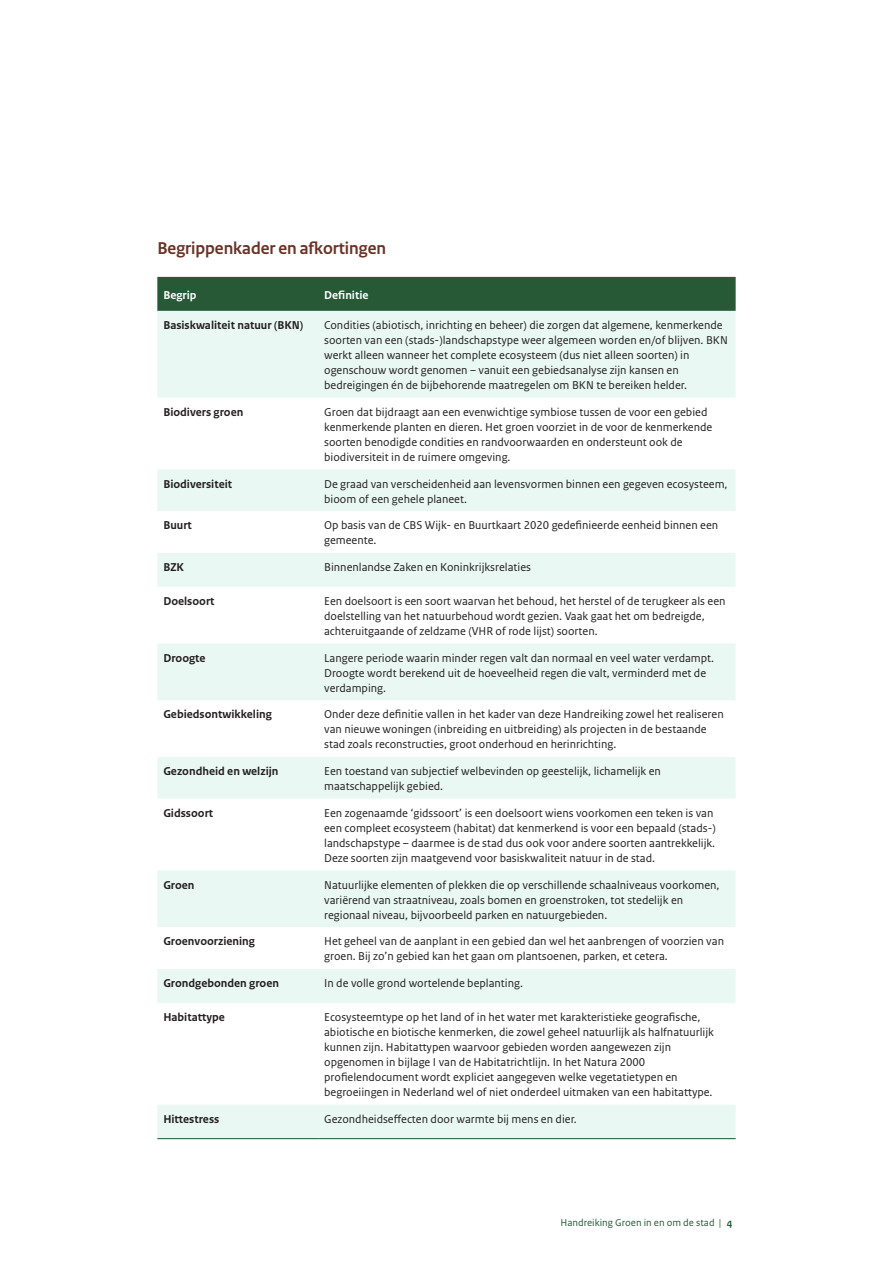
<style>
.page{position:relative;width:893px;height:1263px;background:#fff}
.page>*{position:absolute;margin:0;border:0;box-sizing:border-box;transform-origin:0 0}
.i-H1_04_RO_Paragraafkop_Sans_-alt{font:700 18px "Rijksoverheid Sans Heading";color:#673327}
._32_RO_Tabel_Broodtekst{font:12px/15px "Rijksoverheid Sans Text";color:#231f20}
._32_RO_Tabel_Broodtekst-2{font:700 12px "Rijksoverheid Sans Text";color:#231f20}
.Tabel_kop{font:700 12px "Rijksoverheid Sans Text";color:#fff}
.t1{font:10.5px "Rijksoverheid Sans Text";color:#275937}
.s1{font-weight:700}
</style>
<div class="page">
<div style="left:157px;top:277px;width:579px;height:34px;background:#275937"></div>
<svg style="left:157px;top:311px;width:579px;height:827px"></svg>
<hr style="left:157px;top:1138px;width:161px;height:1px;background:#275937">
<hr style="left:318px;top:1138px;width:418px;height:1px;background:#275937">
<h1 class="i-H1_04_RO_Paragraafkop_Sans_-alt" style="left:157px;top:238px;width:230px">Begrippenkader en afkortingen</h1>
<p class="Tabel_kop" style="left:163px;top:288px;width:35px">Begrip</p>
<p class="Tabel_kop" style="left:324px;top:288px;width:46px">Definitie</p>
<p class="_32_RO_Tabel_Broodtekst-2" style="left:163px;top:318px;width:141px">Basiskwaliteit natuur (BKN)</p>
<p class="_32_RO_Tabel_Broodtekst" style="left:324px;top:318px;width:405px">Condities (abiotisch, inrichting en beheer) die zorgen dat algemene, kenmerkende soorten van een (stads-)landschapstype weer algemeen worden en/of blijven. BKN werkt alleen wanneer het complete ecosysteem (dus niet alleen soorten) in ogenschouw wordt genomen – vanuit een gebiedsanalyse zijn kansen en bedreigingen én de bijbehorende maatregelen om BKN te bereiken helder.</p>
<p class="_32_RO_Tabel_Broodtekst-2" style="left:163px;top:405px;width:82px">Biodivers groen</p>
<p class="_32_RO_Tabel_Broodtekst" style="left:324px;top:405px;width:390px">Groen dat bijdraagt aan een evenwichtige symbiose tussen de voor een gebied kenmerkende planten en dieren. Het groen voorziet in de voor de kenmerkende soorten benodigde condities en randvoorwaarden en ondersteunt ook de biodiversiteit in de ruimere omgeving.</p>
<p class="_32_RO_Tabel_Broodtekst-2" style="left:163px;top:477px;width:70px">Biodiversiteit</p>
<p class="_32_RO_Tabel_Broodtekst" style="left:324px;top:476px;width:405px">De graad van verscheidenheid aan levensvormen binnen een gegeven ecosysteem, bioom of een gehele planeet.</p>
<p class="_32_RO_Tabel_Broodtekst-2" style="left:163px;top:519px;width:30px">Buurt</p>
<p class="_32_RO_Tabel_Broodtekst" style="left:324px;top:518px;width:396px">Op basis van de CBS Wijk- en Buurtkaart 2020 gedefinieerde eenheid binnen een gemeente.</p>
<p class="_32_RO_Tabel_Broodtekst-2" style="left:163px;top:560px;width:22px">BZK</p>
<p class="_32_RO_Tabel_Broodtekst" style="left:324px;top:560px;width:208px">Binnenlandse Zaken en Koninkrijksrelaties</p>
<p class="_32_RO_Tabel_Broodtekst-2" style="left:163px;top:594px;width:53px">Doelsoort</p>
<p class="_32_RO_Tabel_Broodtekst" style="left:324px;top:594px;width:403px">Een doelsoort is een soort waarvan het behoud, het herstel of de terugkeer als een doelstelling van het natuurbehoud wordt gezien. Vaak gaat het om bedreigde, achteruitgaande of zeldzame (VHR of rode lijst) soorten.</p>
<p class="_32_RO_Tabel_Broodtekst-2" style="left:163px;top:651px;width:44px">Droogte</p>
<p class="_32_RO_Tabel_Broodtekst" style="left:324px;top:650px;width:391px">Langere periode waarin minder regen valt dan normaal en veel water verdampt.<br>Droogte wordt berekend uit de hoeveelheid regen die valt, verminderd met de verdamping.</p>
<p class="_32_RO_Tabel_Broodtekst-2" style="left:163px;top:708px;width:110px">Gebiedsontwikkeling</p>
<p class="_32_RO_Tabel_Broodtekst" style="left:324px;top:707px;width:401px">Onder deze definitie vallen in het kader van deze Handreiking zowel het realiseren van nieuwe woningen (inbreiding en uitbreiding) als projecten in de bestaande stad zoals reconstructies, groot onderhoud en herinrichting.</p>
<p class="_32_RO_Tabel_Broodtekst-2" style="left:163px;top:764px;width:117px">Gezondheid en welzijn</p>
<p class="_32_RO_Tabel_Broodtekst" style="left:324px;top:764px;width:338px">Een toestand van subjectief welbevinden op geestelijk, lichamelijk en maatschappelijk gebied.</p>
<p class="_32_RO_Tabel_Broodtekst-2" style="left:163px;top:806px;width:51px">Gidssoort</p>
<p class="_32_RO_Tabel_Broodtekst" style="left:324px;top:806px;width:393px">Een zogenaamde ‘gidssoort’ is een doelsoort wiens voorkomen een teken is van een compleet ecosysteem (habitat) dat kenmerkend is voor een bepaald (stads-) landschapstype – daarmee is de stad dus ook voor andere soorten aantrekkelijk.<br>Deze soorten zijn maatgevend voor basiskwaliteit natuur in de stad.</p>
<p class="_32_RO_Tabel_Broodtekst-2" style="left:163px;top:878px;width:33px">Groen</p>
<p class="_32_RO_Tabel_Broodtekst" style="left:324px;top:877px;width:397px">Natuurlijke elementen of plekken die op verschillende schaalniveaus voorkomen, variërend van straatniveau, zoals bomen en groenstroken, tot stedelijk en regionaal niveau, bijvoorbeeld parken en natuurgebieden.</p>
<p class="_32_RO_Tabel_Broodtekst-2" style="left:163px;top:935px;width:93px">Groenvoorziening</p>
<p class="_32_RO_Tabel_Broodtekst" style="left:324px;top:934px;width:401px">Het geheel van de aanplant in een gebied dan wel het aanbrengen of voorzien van groen. Bij zo’n gebied kan het gaan om plantsoenen, parken, et cetera.</p>
<p class="_32_RO_Tabel_Broodtekst-2" style="left:163px;top:976px;width:117px">Grondgebonden groen</p>
<p class="_32_RO_Tabel_Broodtekst" style="left:324px;top:976px;width:200px">In de volle grond wortelende beplanting.</p>
<p class="_32_RO_Tabel_Broodtekst-2" style="left:163px;top:1010px;width:63px">Habitattype</p>
<p class="_32_RO_Tabel_Broodtekst" style="left:324px;top:1010px;width:391px">Ecosysteemtype op het land of in het water met karakteristieke geografische, abiotische en biotische kenmerken, die zowel geheel natuurlijk als halfnatuurlijk kunnen zijn. Habitattypen waarvoor gebieden worden aangewezen zijn opgenomen in bijlage I van de Habitatrichtlijn. In het Natura 2000 profielendocument wordt expliciet aangegeven welke vegetatietypen en begroeiingen in Nederland wel of niet onderdeel uitmaken van een habitattype.</p>
<p class="_32_RO_Tabel_Broodtekst-2" style="left:163px;top:1112px;width:57px">Hittestress</p>
<p class="_32_RO_Tabel_Broodtekst" style="left:324px;top:1111px;width:254px">Gezondheidseffecten door warmte bij mens en dier.</p>
<p class="t1" style="left:561px;top:1216px;width:173px">Handreiking Groen in en om de stad | <span class="s1">4</span></p>
</div>
